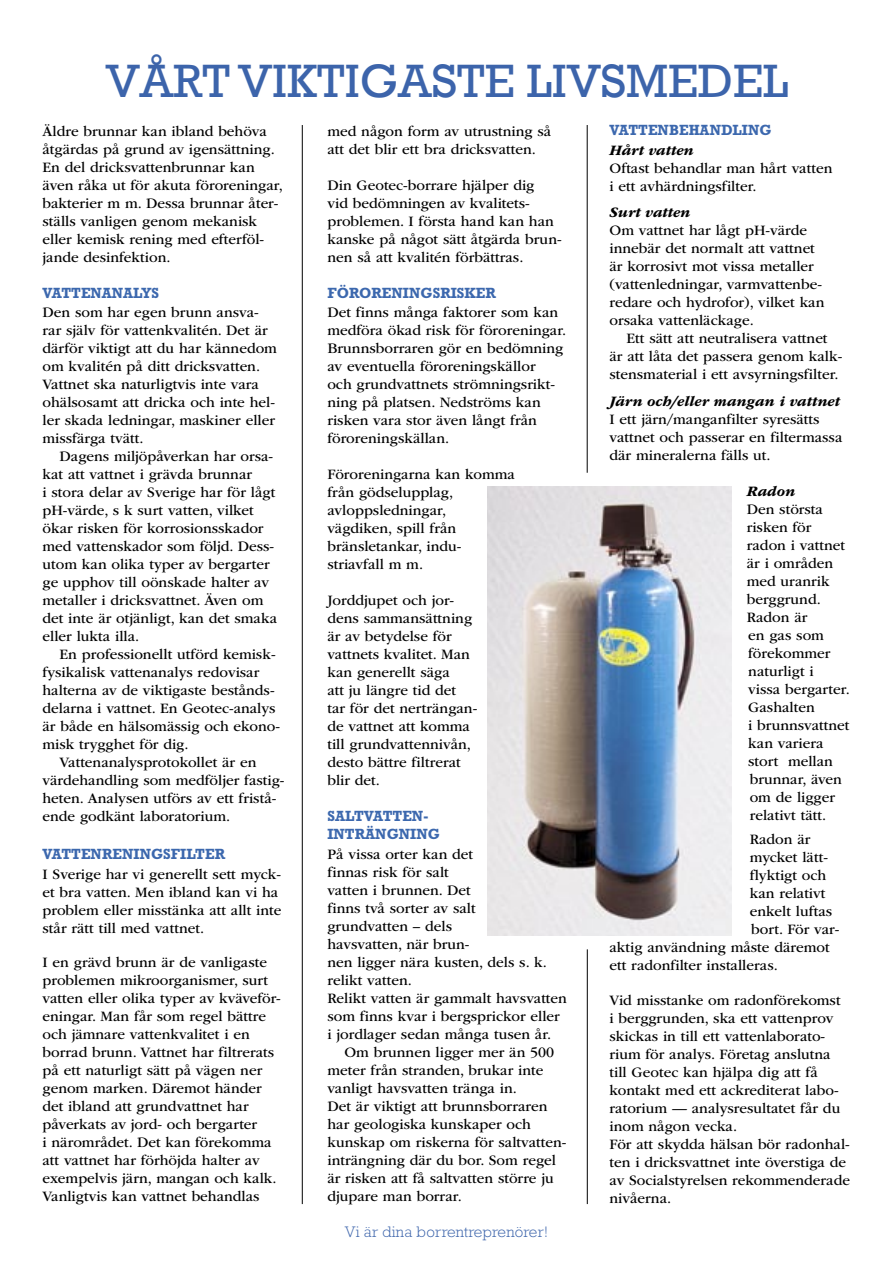
<style>
.page{position:relative;width:893px;height:1263px;background:#fff}
.page>*{position:absolute;margin:0;border:0;box-sizing:border-box;transform-origin:0 0}
.Stor_rub{font:48px "Rockwell";color:#3c64ab}
.t1{font:300 15.45px "Rockwell Std";letter-spacing:.015em;color:#3c64ab}
.Brödtext_indrag{font:15px/18px "ITC Garamond Std";color:#000}
.Brödtext{font:15px/18px "ITC Garamond Std";color:#000}
.Mellanrubbe{font:700 15px/18px "Rockwell Std";color:#3c68ae;scale:.96 1}
.Brödtext_indrag-2{font:italic 700 15px "ITC Garamond Std";color:#000}
</style>
<div class="page">
<hr style="left:302px;top:125px;width:1px;height:1079px;background:#000">
<hr style="left:587px;top:125px;width:1px;height:348px;background:#000">
<hr style="left:587px;top:949px;width:1px;height:255px;background:#000">
<img style="left:488px;top:486px;width:243px;height:450px">
<p class="Stor_rub" style="left:106px;top:53px;width:684px">VÅRT VIKTIGASTE LIVSMEDEL</p>
<p class="Brödtext" style="left:43px;top:122px;width:242px">Äldre brunnar kan ibland behöva åtgärdas på grund av igensättning.<br>En del dricksvattenbrunnar kan även råka ut för akuta föroreningar, bakterier m m. Dessa brunnar åter&shy;ställs vanligen genom mekanisk eller kemisk rening med efterföl&shy;jande desinfektion.</p>
<p class="Mellanrubbe" style="left:43px;top:283px;width:123px">VATTENANALYS</p>
<p class="Brödtext_indrag" style="left:43px;top:304px;width:236px">Den som har egen brunn ansva&shy;rar själv för vattenkvalitén. Det är därför viktigt att du har kännedom om kvalitén på ditt dricksvatten.<br>Vattnet ska naturligtvis inte vara ohälsosamt att dricka och inte hel&shy;ler skada ledningar, maskiner eller missfärga tvätt.</p>
<p class="Brödtext_indrag" style="left:43px;top:448px;width:236px;text-indent:17px">Dagens miljöpåverkan har orsa&shy;kat att vattnet i grävda brunnar<br>i stora delar av Sverige har för lågt pH-värde, s k surt vatten, vilket ökar risken för korrosionsskador med vattenskador som följd. Dess&shy;utom kan olika typer av bergarter ge upphov till oönskade halter av metaller i dricksvattnet. Även om det inte är otjänligt, kan det smaka eller lukta illa.</p>
<p class="Brödtext_indrag" style="left:43px;top:646px;width:239px;text-indent:17px">En professionellt utförd kemisk&shy;fysikalisk vattenanalys redovisar halterna av de viktigaste bestånds&shy;delarna i vattnet. En Geotec-analys är både en hälsomässig och ekono&shy;misk trygghet för dig.</p>
<p class="Brödtext_indrag" style="left:43px;top:754px;width:243px;text-indent:17px">Vattenanalysprotokollet är en värdehandling som medföljer fastig&shy;heten. Analysen utförs av ett fristå&shy;ende godkänt laboratorium.</p>
<p class="Mellanrubbe" style="left:43px;top:845px;width:192px">VATTENRENINGSFILTER</p>
<p class="Brödtext_indrag" style="left:43px;top:865px;width:240px">I Sverige har vi generellt sett myck&shy;et bra vatten. Men ibland kan vi ha problem eller misstänka att allt inte står rätt till med vattnet.</p>
<p class="Brödtext_indrag" style="left:43px;top:954px;width:240px">I en grävd brunn är de vanligaste problemen mikroorganismer, surt vatten eller olika typer av kväveför&shy;eningar. Man får som regel bättre och jämnare vattenkvalitet i en borrad brunn. Vattnet har filtrerats på ett naturligt sätt på vägen ner genom marken. Däremot händer det ibland att grundvattnet har påverkats av jord- och bergarter<br>i närområdet. Det kan förekomma att vattnet har förhöjda halter av exempelvis järn, mangan och kalk.</p>
<p class="Brödtext_indrag" style="left:43px;top:1188px;width:219px">Vanligtvis kan vattnet behandlas</p>
<p class="Brödtext_indrag" style="left:327px;top:122px;width:225px">med någon form av utrustning så att det blir ett bra dricksvatten.</p>
<p class="Brödtext_indrag" style="left:327px;top:176px;width:236px">Din Geotec-borrare hjälper dig<br>vid bedömningen av kvalitets&shy;problemen. I första hand kan han kanske på något sätt åtgärda brun&shy;nen så att kvalitén förbättras.</p>
<p class="Mellanrubbe" style="left:327px;top:283px;width:177px">FÖRORENINGSRISKER</p>
<p class="Brödtext" style="left:327px;top:304px;width:240px">Det finns många faktorer som kan medföra ökad risk för föroreningar.<br>Brunnsborraren gör en bedömning av eventuella föroreningskällor<br>och grundvattnets strömningsrikt&shy;ning på platsen. Nedströms kan risken vara stor även långt från föroreningskällan.</p>
<p class="Brödtext" style="left:327px;top:466px;width:189px">Föroreningarna kan komma från gödselupplag, avloppsledningar, vägdiken, spill från bränsletankar, indu&shy;striavfall m m.</p>
<p class="Brödtext" style="left:327px;top:592px;width:151px">Jorddjupet och jor&shy;dens sammansättning är av betydelse för vattnets kvalitet. Man kan generellt säga<br>att ju längre tid det tar för det nerträngan&shy;de vattnet att komma till grundvattennivån, desto bättre filtrerat blir det.</p>
<p class="Mellanrubbe" style="left:327px;top:807px;width:119px">SALTVATTEN-<br>INTRÄNGNING</p>
<p class="Brödtext" style="left:327px;top:845px;width:241px">På vissa orter kan det<br>finnas risk för salt<br>vatten i brunnen. Det<br>finns två sorter av salt<br>grundvatten – dels<br>havsvatten, när brun-<br>nen ligger nära kusten, dels s. k. relikt vatten.<br>Relikt vatten är gammalt havsvatten som finns kvar i bergsprickor eller i jordlager sedan många tusen år.</p>
<p class="Brödtext" style="left:327px;top:1043px;width:228px;text-indent:17px">Om brunnen ligger mer än 500 meter från stranden, brukar inte vanligt havsvatten tränga in.</p>
<p class="Brödtext" style="left:327px;top:1097px;width:241px">Det är viktigt att brunnsborraren har geologiska kunskaper och kunskap om riskerna för saltvatten&shy;inträngning där du bor. Som regel är risken att få saltvatten större ju djupare man borrar.</p>
<p class="Mellanrubbe" style="left:609px;top:121px;width:170px">VATTENBEHANDLING</p>
<p class="Brödtext_indrag-2" style="left:609px;top:142px;width:86px">Hårt vatten</p>
<p class="Brödtext_indrag" style="left:609px;top:159px;width:224px">Oftast behandlar man hårt vatten i ett avhärdningsfilter.</p>
<p class="Brödtext_indrag-2" style="left:609px;top:204px;width:83px">Surt vatten</p>
<p class="Brödtext_indrag" style="left:609px;top:222px;width:216px">Om vattnet har lågt pH-värde innebär det normalt att vattnet är korrosivt mot vissa metaller (vattenledningar, varmvattenbe&shy;redare och hydrofor), vilket kan orsaka vattenläckage.</p>
<p class="Brödtext_indrag" style="left:609px;top:330px;width:234px;text-align:center">Ett sätt att neutralisera vattnet<br>är att låta det passera genom kalk&shy;stensmaterial i ett avsyrningsfilter.</p>
<p class="Brödtext_indrag-2" style="left:609px;top:393px;width:232px">Järn och/eller mangan i vattnet</p>
<p class="Brödtext_indrag" style="left:609px;top:410px;width:234px">I ett järn/manganfilter syresätts vattnet och passerar en filtermassa där mineralerna fälls ut.</p>
<p class="Brödtext_indrag-2" style="left:747px;top:483px;width:50px">Radon</p>
<p class="Brödtext_indrag" style="left:747px;top:500px;width:105px">Den största risken för radon i vattnet är i områden med uranrik berggrund.<br>Radon är<br>en gas som förekommer naturligt i<br>vissa bergarter.<br>Gashalten<br>i brunnsvattnet kan variera stort mellan brunnar, även om de ligger relativt tätt.</p>
<p class="Brödtext_indrag" style="left:750px;top:831px;width:62px">Radon är</p>
<p class="Brödtext_indrag" style="left:750px;top:849px;width:80px">mycket lätt-</p>
<p class="Brödtext_indrag" style="left:750px;top:867px;width:78px">flyktigt och</p>
<p class="Brödtext_indrag" style="left:750px;top:885px;width:77px">kan relativt</p>
<p class="Brödtext_indrag" style="left:750px;top:903px;width:84px">enkelt luftas</p>
<p class="Brödtext_indrag" style="left:751px;top:921px;width:90px">bort. För var-</p>
<p class="Brödtext_indrag" style="left:609px;top:939px;width:222px">aktig användning måste däremot</p>
<p class="Brödtext_indrag" style="left:609px;top:957px;width:170px">ett radonfilter installeras.</p>
<p class="Brödtext_indrag" style="left:609px;top:991px;width:242px">Vid misstanke om radonförekomst<br>i berggrunden, ska ett vattenprov skickas in till ett vattenlaborato&shy;rium för analys. Företag anslutna till Geotec kan hjälpa dig att få kontakt med ett ackrediterat labo&shy;ratorium — analysresultatet får du inom någon vecka.<br>För att skydda hälsan bör radonhal&shy;ten i dricksvattnet inte överstiga de av Socialstyrelsen rekommenderade nivåerna.</p>
<p class="t1" style="left:345px;top:1223px;width:204px">Vi är dina borrentreprenörer!</p>
</div>
